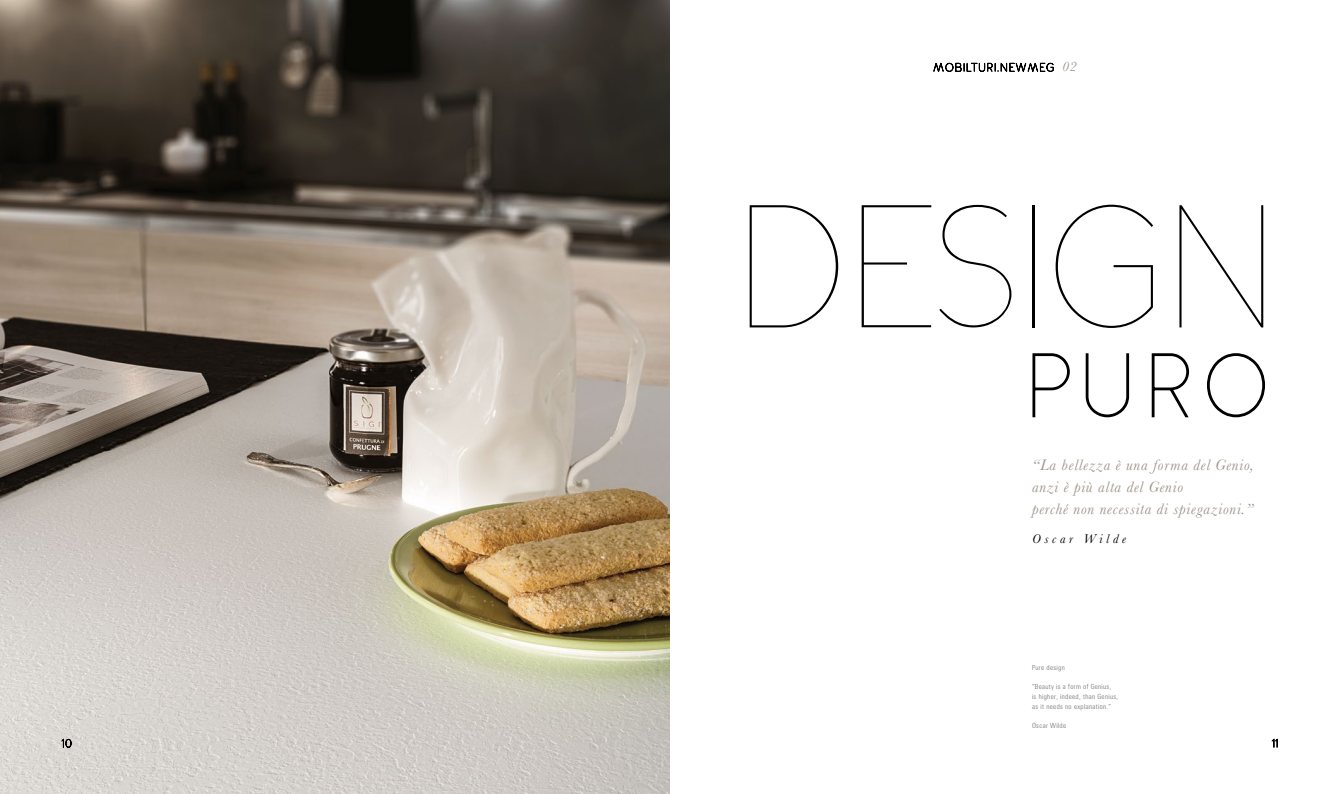
<style>
.page{position:relative;width:1340px;height:794px;background:#fff}
.page>*{position:absolute;margin:0;border:0;box-sizing:border-box;transform-origin:0 0}
.t1{font:174.56px "Altera";color:#000}
.t2{font:italic 15.75px/21.9px "Baskerville";letter-spacing:.05em;color:#9e9589}
.t3{font:italic 13.12px "Baskerville";letter-spacing:.28em;color:#000}
.t4{font:300 condensed 7px/9.6px "Zurich BT";letter-spacing:.05em;color:#6f6f6e}
</style>
<div class="page">
<svg style="left:1271px;top:739px;width:6px;height:8px"></svg>
<svg style="left:933px;top:62px;width:120px;height:10px"></svg>
<svg style="left:1032px;top:353px;width:38px;height:65px"></svg>
<svg style="left:1085px;top:353px;width:44px;height:65px"></svg>
<svg style="left:1151px;top:353px;width:39px;height:65px"></svg>
<svg style="left:1207px;top:353px;width:58px;height:65px"></svg>
<img style="left:0;top:0;width:670px;height:794px">
<svg style="left:61px;top:739px;width:10px;height:8px"></svg>
<h1 class="t1" style="left:736px;top:181px;width:542px">DESIGN</h1>
<h2 class="t2" style="left:1032px;top:454px;width:223px">“La bellezza è una forma del Genio, anzi è più alta del Genio<br>perché non necessita di spiegazioni.”</h2>
<h3 class="t3" style="left:1032px;top:530px;width:96px">Oscar Wilde</h3>
<p class="t4" style="left:1032px;top:662px;width:34px">Pure design</p>
<p class="t4" style="left:1032px;top:682px;width:88px">“Beauty is a form of Genius,<br>is higher, indeed, than Genius, as it needs no explanation.”</p>
<p class="t4" style="left:1032px;top:720px;width:36px">Oscar Wilde</p>
</div>
